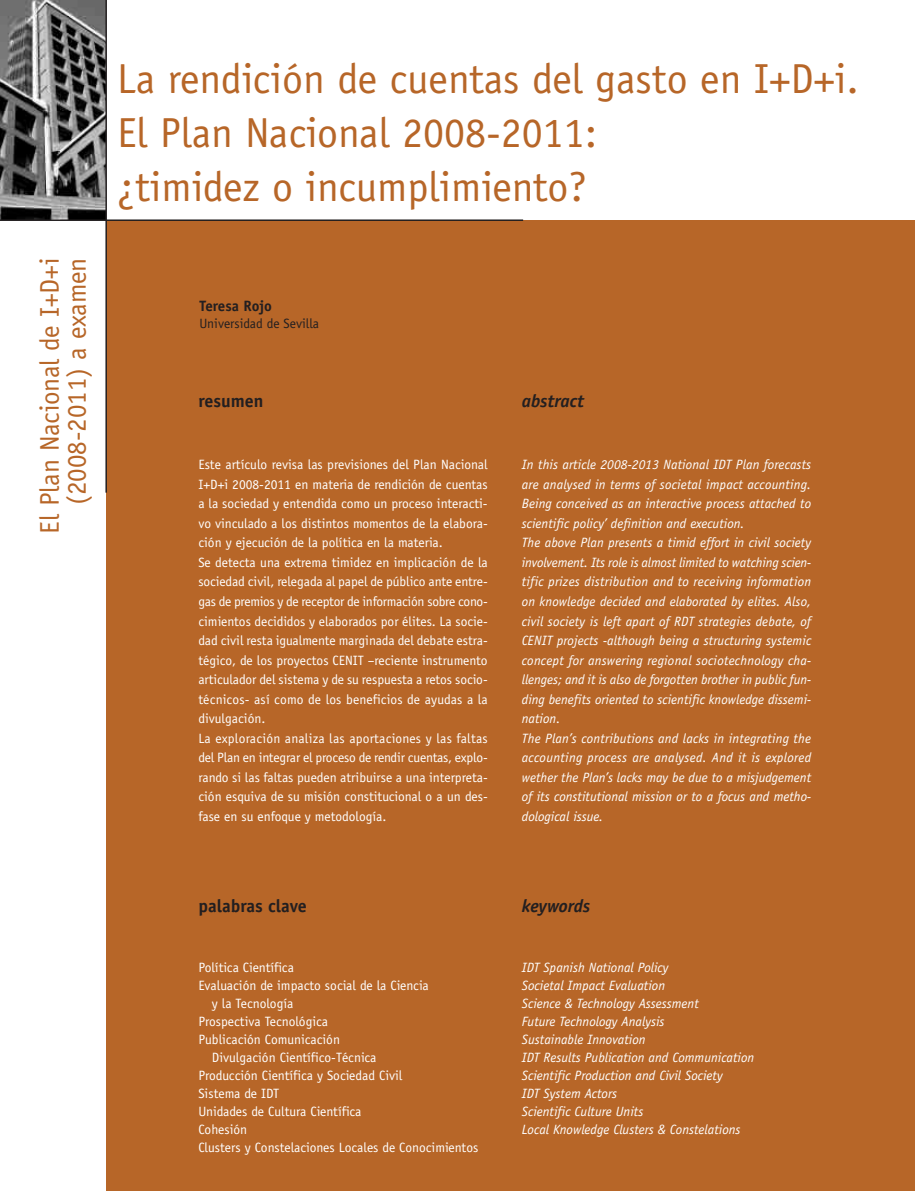
<style>
.page{position:relative;width:915px;height:1191px;background:#fff}
.page>*{position:absolute;margin:0;border:0;box-sizing:border-box;transform-origin:0 0}
.t1{font:42px/54px "Officina Sans";color:#b76628}
.t2{font:27px/27px "Officina Sans";color:#b76628;text-align:right}
.t3{font:700 18px "Officina Sans";color:#231f20}
.t4{font:italic 700 18px "Officina Sans";color:#231f20}
.t5{font:700 15px "Officina Sans";color:#231f20}
.t6{font:13.5px/19.5px "Officina Sans";color:#fff}
.t7{font:italic 13.5px/19.5px "Officina Sans";color:#fff}
.t8{font:13.5px "Officina Sans";color:#231f20}
</style>
<div class="page">
<img style="left:0;top:1px;width:105px;height:218px">
<div style="left:106px;top:221px;width:808px;height:970px;background:#b76628"></div>
<hr style="left:0;top:219px;width:523px;height:2px;background:#231f20">
<hr style="left:105px;top:1px;width:2px;height:491px;background:#231f20">
<h2 class="t2" style="left:39px;top:533px;width:277px;rotate:-90deg">El Plan Nacional de I+D+i (2008-2011) a examen</h2>
<h1 class="t1" style="left:117px;top:55px;width:743px">La rendición de cuentas del gasto en I+D+i.<br>El Plan Nacional 2008-2011:<br>¿timidez o incumplimiento?</h1>
<p class="t5" style="left:199px;top:300px;width:74px">Teresa Rojo</p>
<p class="t8" style="left:199px;top:318px;width:121px">Universidad de Sevilla</p>
<h3 class="t3" style="left:198px;top:394px;width:67px">resumen</h3>
<p class="t6" style="left:198px;top:456px;width:291px">Este artículo revisa las previsiones del Plan Nacional I+D+i 2008-2011 en materia de rendición de cuentas a la sociedad y entendida como un proceso interacti&shy;vo vinculado a los distintos momentos de la elabora&shy;ción y ejecución de la política en la materia.<br>Se detecta una extrema timidez en implicación de la sociedad civil, relegada al papel de público ante entre&shy;gas de premios y de receptor de información sobre cono&shy;cimientos decididos y elaborados por élites. La socie&shy;dad civil resta igualmente marginada del debate estra&shy;tégico, de los proyectos CENIT –reciente instrumento articulador del sistema y de su respuesta a retos socio&shy;técnicos- así como de los beneficios de ayudas a la divulgación.<br>La exploración analiza las aportaciones y las faltas del Plan en integrar el proceso de rendir cuentas, explo&shy;rando si las faltas pueden atribuirse a una interpreta&shy;ción esquiva de su misión constitucional o a un des&shy;fase en su enfoque y metodología.</p>
<h3 class="t4" style="left:521px;top:394px;width:64px">abstract</h3>
<p class="t7" style="left:521px;top:456px;width:291px">In this article 2008-2013 National IDT Plan forecasts are analysed in terms of societal impact accounting.<br>Being conceived as an interactive process attached to scientific policy’ definition and execution.<br>The above Plan presents a timid effort in civil society involvement. Its role is almost limited to watching scien&shy;tific prizes distribution and to receiving information on knowledge decided and elaborated by elites. Also, civil society is left apart of RDT strategies debate, of CENIT projects -although being a structuring systemic concept for answering regional sociotechnology cha&shy;llenges; and it is also de forgotten brother in public fun&shy;ding benefits oriented to scientific knowledge dissemi&shy;nation.<br>The Plan’s contributions and lacks in integrating the accounting process are analysed. And it is explored wether the Plan’s lacks may be due to a misjudgement of its constitutional mission or to a focus and metho&shy;dological issue.</p>
<h3 class="t3" style="left:198px;top:898px;width:110px">palabras clave</h3>
<p class="t6" style="left:198px;top:959px;width:97px">Política Científica</p>
<p class="t6" style="left:198px;top:977px;width:232px">Evaluación de impacto social de la Ciencia</p>
<p class="t6" style="left:212px;top:995px;width:83px">y la Tecnología</p>
<p class="t6" style="left:198px;top:1013px;width:131px">Prospectiva Tecnológica</p>
<p class="t6" style="left:198px;top:1031px;width:143px">Publicación Comunicación</p>
<p class="t6" style="left:212px;top:1049px;width:166px">Divulgación Científico-Técnica</p>
<p class="t6" style="left:198px;top:1067px;width:205px">Producción Científica y Sociedad Civil</p>
<p class="t6" style="left:198px;top:1085px;width:82px">Sistema de IDT</p>
<p class="t6" style="left:198px;top:1103px;width:165px">Unidades de Cultura Científica</p>
<p class="t6" style="left:198px;top:1121px;width:50px">Cohesión</p>
<p class="t6" style="left:198px;top:1139px;width:281px">Clusters y Constelaciones Locales de Conocimientos</p>
<h3 class="t4" style="left:521px;top:898px;width:70px">keywords</h3>
<p class="t7" style="left:521px;top:959px;width:234px;line-height:18px">IDT Spanish National Policy<br>Societal Impact Evaluation<br>Science &amp; Technology Assessment<br>Future Technology Analysis<br>Sustainable Innovation<br>IDT Results Publication and Communication<br>Scientific Production and Civil Society<br>IDT System Actors<br>Scientific Culture Units<br>Local Knowledge Clusters &amp; Constelations</p>
</div>
